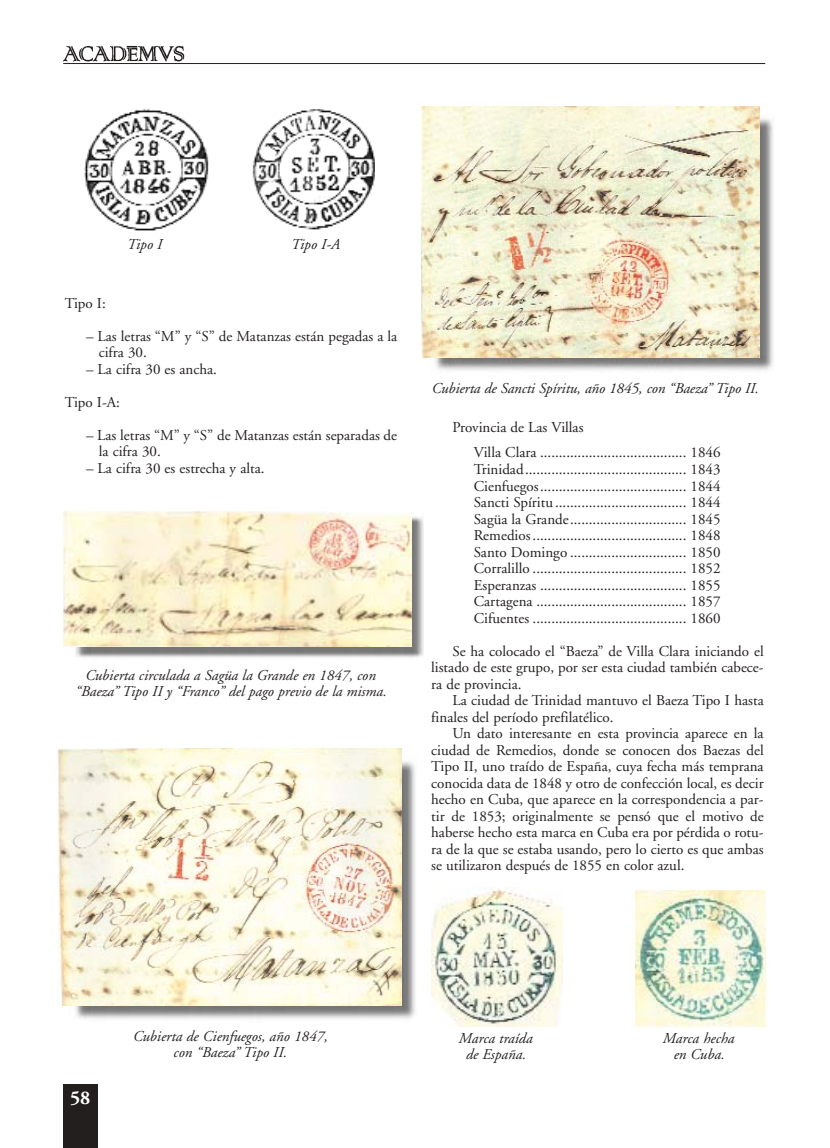
<style>
.page{position:relative;width:830px;height:1148px;background:#fff}
.page>*{position:absolute;margin:0;border:0;box-sizing:border-box;transform-origin:0 0}
.t1{font:700 19.5px "Adobe Garamond";color:#fff}
.t2{font:15px/16.5px "Adobe Garamond";color:#231f1f}
.t3{font:italic 15px/16.5px "Adobe Garamond";color:#231f1f;text-align:center}
</style>
<div class="page">
<div style="left:63px;top:1084px;width:34px;height:63px;background:#231f1f"></div>
<img style="left:63px;top:45px;width:122px;height:17px">
<hr style="left:63px;top:63px;width:702px;height:1px;background:#231f1f">
<img style="left:71px;top:513px;width:352px;height:145px">
<img style="left:63px;top:512px;width:348px;height:134px">
<img style="left:69px;top:755px;width:346px;height:264px">
<img style="left:58px;top:748px;width:343px;height:257px">
<img style="left:430px;top:113px;width:344px;height:258px">
<img style="left:420px;top:106px;width:339px;height:251px">
<img style="left:84px;top:109px;width:125px;height:122px">
<img style="left:252px;top:109px;width:123px;height:121px">
<img style="left:432px;top:887px;width:130px;height:139px">
<img style="left:635px;top:890px;width:130px;height:137px">
<p class="t3" style="left:127px;top:237px;width:37px">Tipo I</p>
<p class="t3" style="left:291px;top:237px;width:50px">Tipo I-A</p>
<p class="t2" style="left:65px;top:296px;width:42px">Tipo I:</p>
<p class="t2" style="left:99px;top:329px;width:300px;text-indent:-13px">– Las letras “M” y “S” de Matanzas están pegadas a la cifra 30.</p>
<p class="t2" style="left:86px;top:362px;width:132px">– La cifra 30 es ancha.</p>
<p class="t2" style="left:65px;top:395px;width:57px">Tipo I-A:</p>
<p class="t2" style="left:99px;top:428px;width:300px;text-indent:-13px">– Las letras “M” y “S” de Matanzas están separadas de la cifra 30.</p>
<p class="t2" style="left:86px;top:461px;width:180px">– La cifra 30 es estrecha y alta.</p>
<p class="t3" style="left:75px;top:668px;width:313px">Cubierta circulada a Sagüa la Grande en 1847, con “Baeza” Tipo II y “Franco” del pago previo de la misma.</p>
<p class="t3" style="left:431px;top:381px;width:329px">Cubierta de Sancti Spíritu, año 1845, con “Baeza” Tipo II.</p>
<p class="t2" style="left:474px;top:416px;width:248px;line-height:25px;text-indent:-21px">Provincia de Las Villas<br>Villa Clara ....................................... 1846</p>
<p class="t2" style="left:474px;top:462px;width:248px;text-align:justify">Trinidad........................................... 1843<br>Cienfuegos....................................... 1844<br>Sancti Spíritu ................................... 1844<br>Sagüa la Grande............................... 1845<br>Remedios ......................................... 1848<br>Santo Domingo ............................... 1850<br>Corralillo ......................................... 1852<br>Esperanzas ....................................... 1855<br>Cartagena ........................................ 1857<br>Cifuentes ......................................... 1860</p>
<p class="t2" style="left:431px;top:644px;width:334px;text-align:justify;text-indent:21px">Se ha colocado el “Baeza” de Villa Clara iniciando el listado de este grupo, por ser esta ciudad también cabece&shy;ra de provincia.</p>
<p class="t2" style="left:431px;top:693px;width:334px;text-indent:21px">La ciudad de Trinidad mantuvo el Baeza Tipo I hasta finales del período prefilatélico.</p>
<p class="t2" style="left:431px;top:726px;width:334px;text-align:justify;text-indent:21px">Un dato interesante en esta provincia aparece en la ciudad de Remedios, donde se conocen dos Baezas del Tipo II, uno traído de España, cuya fecha más temprana conocida data de 1848 y otro de confección local, es decir hecho en Cuba, que aparece en la correspondencia a par&shy;tir de 1853; originalmente se pensó que el motivo de haberse hecho esta marca en Cuba era por pérdida o rotu&shy;ra de la que se estaba usando, pero lo cierto es que ambas se utilizaron después de 1855 en color azul.</p>
<h1 class="t1" style="left:70px;top:1089px;width:22px">58</h1>
<p class="t3" style="left:133px;top:1029px;width:196px">Cubierta de Cienfuegos, año 1847, con “Baeza” Tipo II.</p>
<p class="t3" style="left:458px;top:1031px;width:75px">Marca traída de España.</p>
<p class="t3" style="left:663px;top:1031px;width:73px">Marca hecha en Cuba.</p>
</div>
